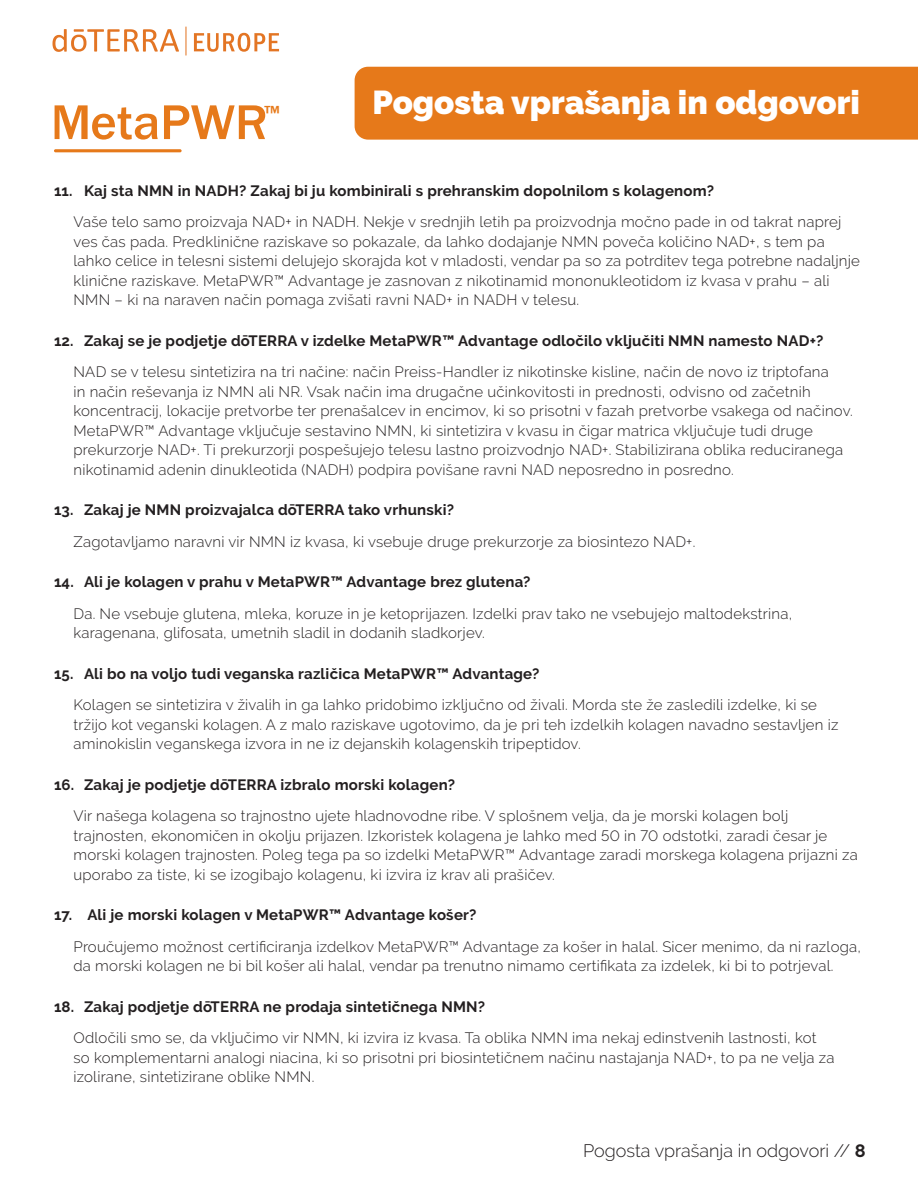
<style>
.page{position:relative;width:918px;height:1188px;background:#fff}
.page>*{position:absolute;margin:0;border:0;box-sizing:border-box;transform-origin:0 0}
.t1{font:500 50.55px "Franklin Gothic URW";color:#e6791a}
.t2{font:900 33px "Raleway";color:#fff}
.t3{font:500 19.65px "Franklin Gothic URW";color:#e6791a}
.t4{font:300 18px "Raleway";color:#231f20}
.Body{font:300 15px/19.5px "Raleway";letter-spacing:.015em;color:#231f20}
.t5{font:700 15px "Raleway";letter-spacing:.015em;color:#231f20}
.s1{font-weight:700}
</style>
<div class="page">
<div style="left:355px;top:67px;width:563px;height:73px;background:#e6791a"></div>
<hr style="left:54px;top:149px;width:128px;height:3px;background:#e6791a;border-radius:2px">
<svg style="left:194px;top:33px;width:85px;height:19px"></svg>
<svg style="left:52px;top:29px;width:127px;height:23px"></svg>
<svg style="left:185px;top:27px;width:1px;height:29px"></svg>
<h1 class="t1" style="left:51px;top:91px;width:218px">MetaPWR</h1>
<h3 class="t3" style="left:265px;top:101px;width:17px">™</h3>
<h2 class="t2" style="left:373px;top:83px;width:489px">Pogosta vprašanja in odgovori</h2>
<p class="t5" style="left:54px;top:182px;width:662px">11. Kaj sta NMN in NADH? Zakaj bi ju kombinirali s prehranskim dopolnilom s kolagenom?</p>
<p class="Body" style="left:74px;top:212px;width:788px">Vaše telo samo proizvaja NAD+ in NADH. Nekje v srednjih letih pa proizvodnja močno pade in od takrat naprej ves čas pada. Predklinične raziskave so pokazale, da lahko dodajanje NMN poveča količino NAD+, s tem pa lahko celice in telesni sistemi delujejo skorajda kot v mladosti, vendar pa so za potrditev tega potrebne nadaljnje klinične raziskave. MetaPWR™ Advantage je zasnovan z nikotinamid mononukleotidom iz kvasa v prahu – ali NMN – ki na naraven način pomaga zvišati ravni NAD+ in NADH v telesu.</p>
<p class="t5" style="left:54px;top:332px;width:771px">12. Zakaj se je podjetje dōTERRA v izdelke MetaPWR™ Advantage odločilo vključiti NMN namesto NAD+?</p>
<p class="Body" style="left:74px;top:362px;width:781px">NAD se v telesu sintetizira na tri načine: način Preiss-Handler iz nikotinske kisline, način de novo iz triptofana<br>in način reševanja iz NMN ali NR. Vsak način ima drugačne učinkovitosti in prednosti, odvisno od začetnih koncentracij, lokacije pretvorbe ter prenašalcev in encimov, ki so prisotni v fazah pretvorbe vsakega od načinov.<br>MetaPWR™ Advantage vključuje sestavino NMN, ki sintetizira v kvasu in čigar matrica vključuje tudi druge prekurzorje NAD+. Ti prekurzorji pospešujejo telesu lastno proizvodnjo NAD+. Stabilizirana oblika reduciranega nikotinamid adenin dinukleotida (NADH) podpira povišane ravni NAD neposredno in posredno.</p>
<p class="t5" style="left:54px;top:502px;width:402px">13. Zakaj je NMN proizvajalca dōTERRA tako vrhunski?</p>
<p class="Body" style="left:74px;top:532px;width:623px">Zagotavljamo naravni vir NMN iz kvasa, ki vsebuje druge prekurzorje za biosintezo NAD+.</p>
<p class="t5" style="left:54px;top:574px;width:478px">14. Ali je kolagen v prahu v MetaPWR™ Advantage brez glutena?</p>
<p class="Body" style="left:74px;top:604px;width:720px">Da. Ne vsebuje glutena, mleka, koruze in je ketoprijazen. Izdelki prav tako ne vsebujejo maltodekstrina, karagenana, glifosata, umetnih sladil in dodanih sladkorjev.</p>
<p class="t5" style="left:54px;top:665px;width:487px">15. Ali bo na voljo tudi veganska različica MetaPWR™ Advantage?</p>
<p class="Body" style="left:74px;top:695px;width:766px">Kolagen se sintetizira v živalih in ga lahko pridobimo izključno od živali. Morda ste že zasledili izdelke, ki se tržijo kot veganski kolagen. A z malo raziskave ugotovimo, da je pri teh izdelkih kolagen navadno sestavljen iz aminokislin veganskega izvora in ne iz dejanskih kolagenskih tripeptidov.</p>
<p class="t5" style="left:54px;top:776px;width:403px">16. Zakaj je podjetje dōTERRA izbralo morski kolagen?</p>
<p class="Body" style="left:74px;top:806px;width:786px">Vir našega kolagena so trajnostno ujete hladnovodne ribe. V splošnem velja, da je morski kolagen bolj trajnosten, ekonomičen in okolju prijazen. Izkoristek kolagena je lahko med 50 in 70 odstotki, zaradi česar je morski kolagen trajnosten. Poleg tega pa so izdelki MetaPWR™ Advantage zaradi morskega kolagena prijazni za uporabo za tiste, ki se izogibajo kolagenu, ki izvira iz krav ali prašičev.</p>
<p class="t5" style="left:54px;top:907px;width:424px">17. Ali je morski kolagen v MetaPWR™ Advantage košer?</p>
<p class="Body" style="left:74px;top:937px;width:789px">Proučujemo možnost certificiranja izdelkov MetaPWR™ Advantage za košer in halal. Sicer menimo, da ni razloga, da morski kolagen ne bi bil košer ali halal, vendar pa trenutno nimamo certifikata za izdelek, ki bi to potrjeval.</p>
<p class="t5" style="left:54px;top:998px;width:433px">18. Zakaj podjetje dōTERRA ne prodaja sintetičnega NMN?</p>
<p class="Body" style="left:74px;top:1028px;width:763px">Odločili smo se, da vključimo vir NMN, ki izvira iz kvasa. Ta oblika NMN ima nekaj edinstvenih lastnosti, kot so komplementarni analogi niacina, ki so prisotni pri biosintetičnem načinu nastajanja NAD+, to pa ne velja za izolirane, sintetizirane oblike NMN.</p>
<p class="t4" style="left:583px;top:1140px;width:284px">Pogosta vprašanja in odgovori // <span class="s1">8</span></p>
</div>
